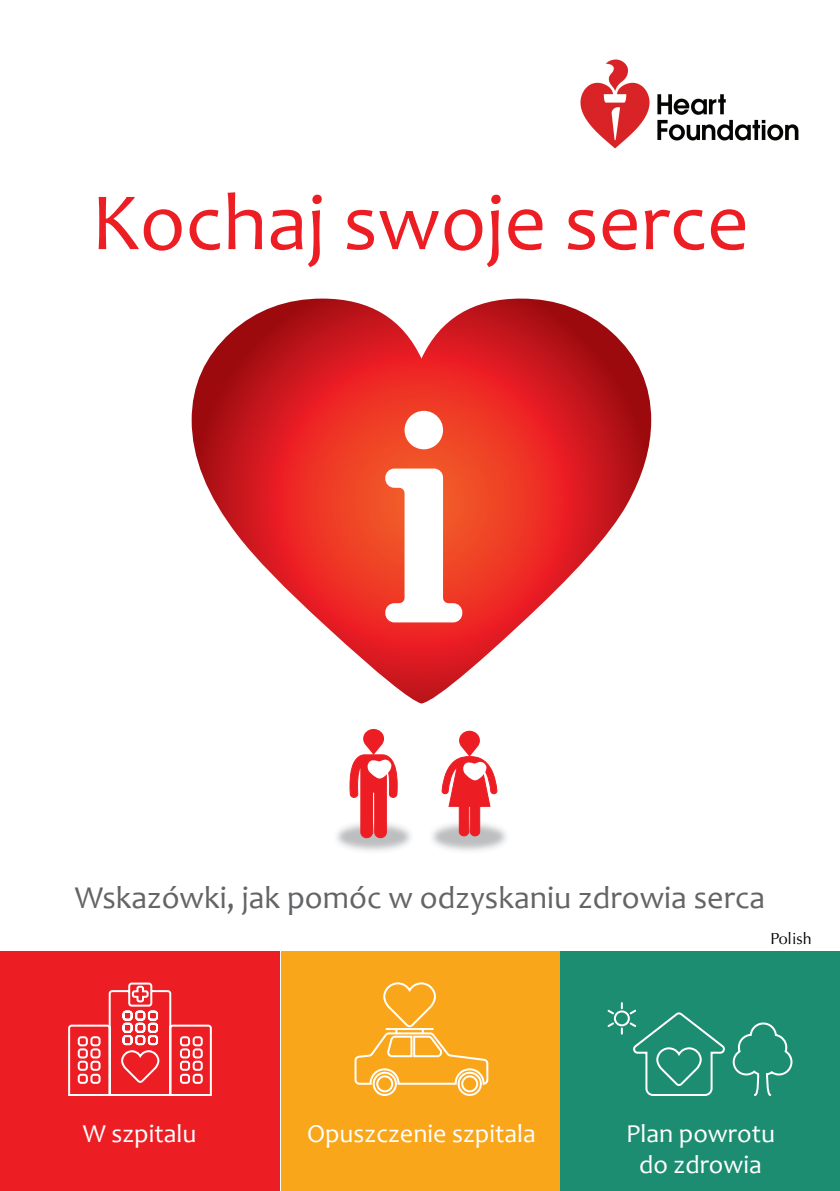
<style>
.page{position:relative;width:840px;height:1191px;background:#fff}
.page>*{position:absolute;margin:0;border:0;box-sizing:border-box;transform-origin:0 0}
.t1{font:82px "Candara";color:#ed1d24}
.t2{font:32px "Candara";color:#636466}
.t3{font:26px/31.2px "Candara";color:#fff;text-align:center}
.t4{font:16px "Optima LT Std";color:#000}
</style>
<div class="page">
<svg style="left:191px;top:298px;width:459px;height:405px"></svg>
<svg style="left:385px;top:468px;width:77px;height:154px"></svg>
<div style="left:404px;top:411px;width:39px;height:38px;background:#fff;border-radius:50%"></div>
<div style="left:0;top:951px;width:280px;height:240px;background:#ed1d24"></div>
<div style="left:281px;top:951px;width:279px;height:240px;background:#faa61a"></div>
<div style="left:559px;top:951px;width:280px;height:240px;background:#1d8d72"></div>
<svg style="left:68px;top:982px;width:144px;height:114px"></svg>
<svg style="left:354px;top:982px;width:135px;height:114px"></svg>
<svg style="left:607px;top:1002px;width:186px;height:94px"></svg>
<svg style="left:441px;top:730px;width:56px;height:107px"></svg>
<svg style="left:349px;top:729px;width:49px;height:109px"></svg>
<img style="left:580px;top:60px;width:217px;height:89px">
<h1 class="t1" style="left:91px;top:173px;width:659px">Kochaj swoje serce</h1>
<p class="t2" style="left:75px;top:878px;width:691px">Wskazówki, jak pomóc w odzyskaniu zdrowia serca</p>
<p class="t4" style="left:770px;top:929px;width:43px">Polish</p>
<p class="t3" style="left:83px;top:1117px;width:115px">W szpitalu</p>
<p class="t3" style="left:307px;top:1117px;width:230px">Opuszczenie szpitala</p>
<p class="t3" style="left:625px;top:1117px;width:150px">Plan powrotu do zdrowia</p>
</div>
